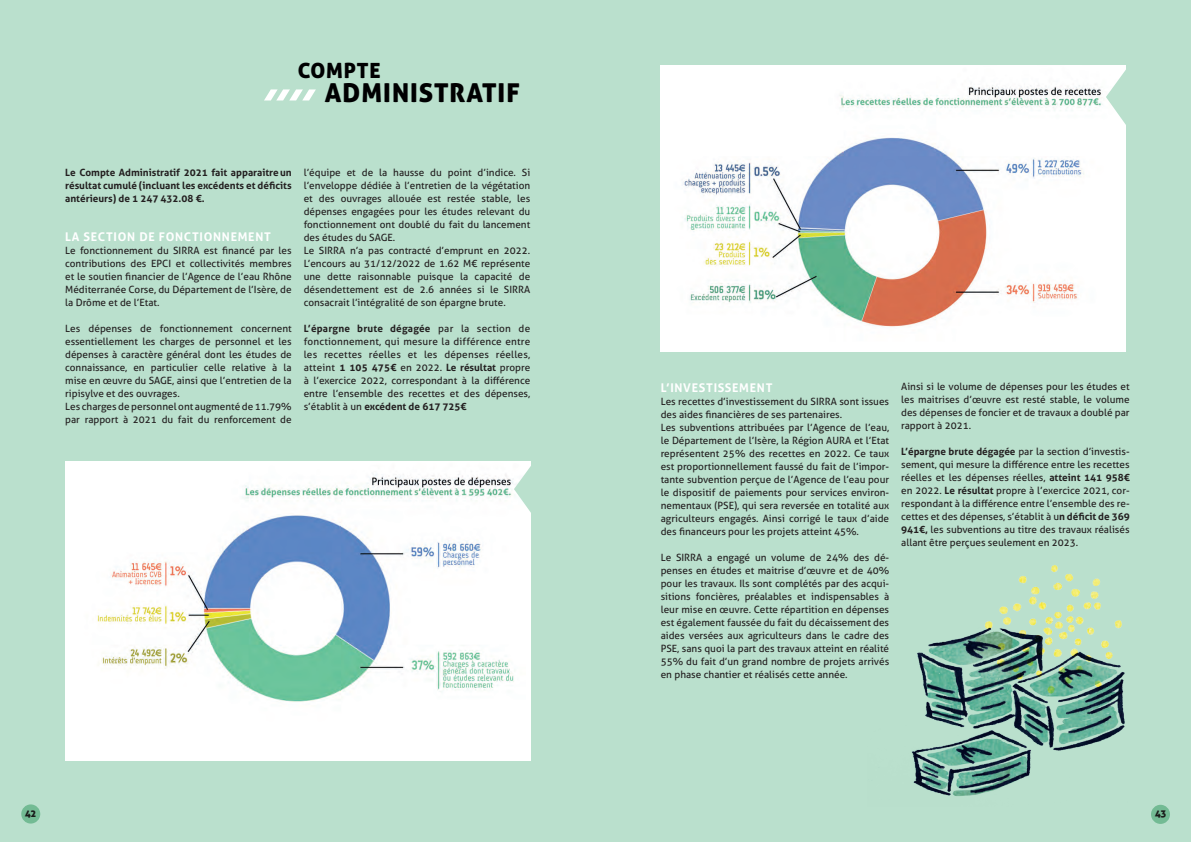
<style>
.page{position:relative;width:1191px;height:842px;background:#bae0cd}
.page>*{position:absolute;margin:0;border:0;box-sizing:border-box;transform-origin:0 0}
.t1{font:26px "Aller Display";letter-spacing:.04em;color:#000001}
.t2{font:21px "Aller Display";letter-spacing:.04em;color:#000001}
.t3{font:700 12px "Aller";letter-spacing:.06em;color:#fff}
.t4{font:10px/13px "Aller";color:#231f20;text-align:justify}
.t5{font:700 10px/13px "Aller";color:#231f20;text-align:justify}
.t6{font:10px "Aller Display";color:#231f20}
.s1{font-weight:700}
</style>
<div class="page">
<img style="left:65px;top:461px;width:465px;height:299px">
<svg style="left:264px;top:89px;width:52px;height:11px"></svg>
<svg style="left:514px;top:461px;width:17px;height:71px"></svg>
<img style="left:660px;top:65px;width:465px;height:286px">
<svg style="left:1106px;top:65px;width:20px;height:75px"></svg>
<img style="left:987px;top:565px;width:135px;height:57px">
<img style="left:911px;top:622px;width:214px;height:174px">
<h2 class="t2" style="left:298px;top:58px;width:84px">COMPTE</h2>
<h1 class="t1" style="left:325px;top:77px;width:196px">ADMINISTRATIF</h1>
<p class="t5" style="left:65px;top:166px;width:228px">Le Compte Administratif 2021 fait apparaitre un résultat cumulé (incluant les excédents et déficits antérieurs) de 1 247 432.08 €.</p>
<p class="t3" style="left:65px;top:229px;width:207px">LA SECTION DE FONCTIONNEMENT</p>
<p class="t4" style="left:65px;top:244px;width:228px">Le fonctionnement du SIRRA est financé par les contributions des EPCI et collectivités membres et le soutien financier de l’Agence de l’eau Rhône Méditerranée Corse, du Département de l’Isère, de la Drôme et de l’Etat.</p>
<p class="t4" style="left:65px;top:322px;width:228px;text-align:left">Les dépenses de fonctionnement concernent essentiellement les charges de personnel et les dépenses à caractère général dont les études de connaissance, en particulier celle relative à la mise en œuvre du SAGE, ainsi que l’entretien de la ripisylve et des ouvrages.<br>Les charges de personnel ont augmenté de 11.79% par rapport à 2021 du fait du renforcement de</p>
<p class="t4" style="left:304px;top:166px;width:228px;text-align:left">l’équipe et de la hausse du point d’indice. Si l’enveloppe dédiée à l’entretien de la végétation et des ouvrages allouée est restée stable, les dépenses engagées pour les études relevant du fonctionnement ont doublé du fait du lancement des études du SAGE.<br>Le SIRRA n’a pas contracté d’emprunt en 2022.<br>L’encours au 31/12/2022 de 1.62 M€ représente une dette raisonnable puisque la capacité de désendettement est de 2.6 années si le SIRRA consacrait l’intégralité de son épargne brute.</p>
<p class="t4" style="left:304px;top:322px;width:228px"><span class="s1">L’épargne brute dégagée</span> par la section de fonctionnement, qui mesure la différence entre les recettes réelles et les dépenses réelles, atteint <span class="s1">1 105 475€</span> en 2022. <span class="s1">Le résultat</span> propre à l’exercice 2022, correspondant à la différence entre l’ensemble des recettes et des dépenses, s’établit à un <span class="s1">excédent de 617 725€</span></p>
<p class="t3" style="left:660px;top:380px;width:113px">L’INVESTISSEMENT</p>
<p class="t4" style="left:660px;top:394px;width:230px;text-align:left">Les recettes d’investissement du SIRRA sont issues des aides financières de ses partenaires.<br>Les subventions attribuées par l’Agence de l’eau, le Département de l’Isère, la Région AURA et l’Etat représentent 25% des recettes en 2022. Ce taux est proportionnellement faussé du fait de l’impor&shy;tante subvention perçue de l’Agence de l’eau pour le dispositif de paiements pour services environ&shy;nementaux (PSE), qui sera reversée en totalité aux agriculteurs engagés. Ainsi corrigé le taux d’aide des financeurs pour les projets atteint 45%.</p>
<p class="t4" style="left:660px;top:550px;width:230px">Le SIRRA a engagé un volume de 24% des dé&shy;penses en études et maitrise d’œuvre et de 40% pour les travaux. Ils sont complétés par des acqui&shy;sitions foncières, préalables et indispensables à leur mise en œuvre. Cette répartition en dépenses est également faussée du fait du décaissement des aides versées aux agriculteurs dans le cadre des PSE, sans quoi la part des travaux atteint en réalité 55% du fait d’un grand nombre de projets arrivés en phase chantier et réalisés cette année.</p>
<p class="t4" style="left:901px;top:380px;width:230px">Ainsi si le volume de dépenses pour les études et les maitrises d’œuvre est resté stable, le volume des dépenses de foncier et de travaux a doublé par rapport à 2021.</p>
<p class="t4" style="left:901px;top:445px;width:230px"><span class="s1">L’épargne brute dégagée</span> par la section d’investis&shy;sement, qui mesure la différence entre les recettes réelles et les dépenses réelles, <span class="s1">atteint 141 958€ </span>en 2022. <span class="s1">Le résultat</span> propre à l’exercice 2021, cor&shy;respondant à la différence entre l’ensemble des re&shy;cettes et des dépenses, s’établit à u<span class="s1">n déficit de 369<br>941€,</span> les subventions au titre des travaux réalisés allant être perçues seulement en 2023.</p>
<p class="t6" style="left:25px;top:807px;width:13px">42</p>
<p class="t6" style="left:1154px;top:807px;width:13px">43</p>
</div>
